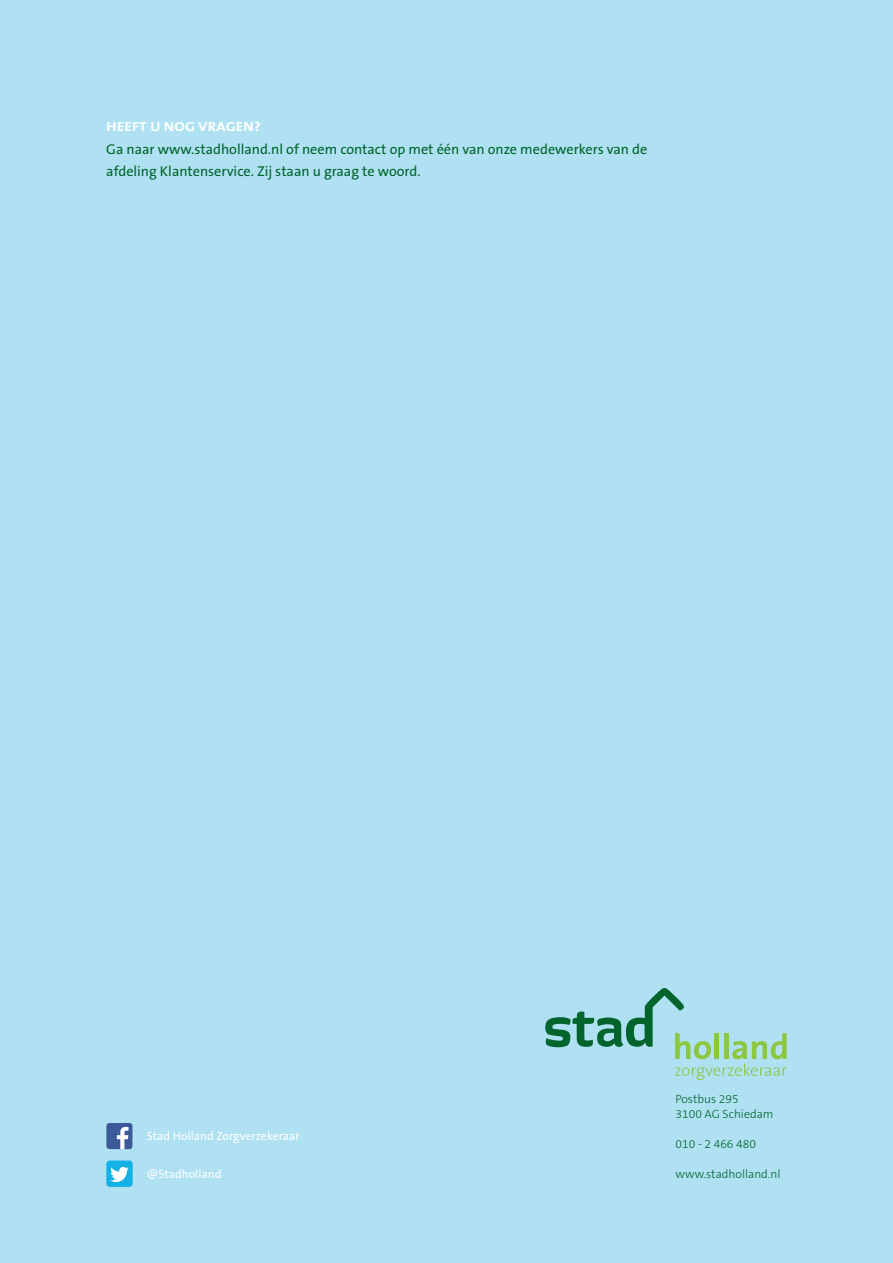
<style>
.page{position:relative;width:893px;height:1263px;background:#afe1f2}
.page>*{position:absolute;margin:0;border:0;box-sizing:border-box;transform-origin:0 0}
.t1{font:14.25px/22.5px "The Sans B W5 Plain";color:#00642c}
.t2{font:700 13.2px "The Sans B W7";letter-spacing:.015em;color:#fff;scale:1.12 1}
.t3{font:300 12px/15px "The Sans B W3";color:#00642c}
.t4{font:12px "The Sans B W5 Plain";color:#fff}
</style>
<div class="page">
<svg style="left:545px;top:988px;width:242px;height:92px"></svg>
<div style="left:106px;top:1160px;width:27px;height:27px;background:#14b1e7;border-radius:3px"></div>
<svg style="left:110px;top:1167px;width:19px;height:15px"></svg>
<svg style="left:106px;top:1123px;width:27px;height:26px"></svg>
<p class="t2" style="left:106px;top:118px;width:139px">HEEFT U NOG VRAGEN?</p>
<p class="t1" style="left:106px;top:138px;width:543px">Ga naar www.stadholland.nl of neem contact op met één van onze medewerkers van de afdeling Klantenservice. Zij staan u graag te woord.</p>
<p class="t4" style="left:147px;top:1129px;width:154px">Stad Holland Zorgverzekeraar</p>
<p class="t4" style="left:147px;top:1166px;width:76px">@Stadholland</p>
<p class="t3" style="left:676px;top:1091px;width:100px">Postbus 295<br>3100 AG Schiedam</p>
<p class="t3" style="left:676px;top:1136px;width:82px">010 - 2 466 480</p>
<p class="t3" style="left:676px;top:1166px;width:106px">www.stadholland.nl</p>
</div>
